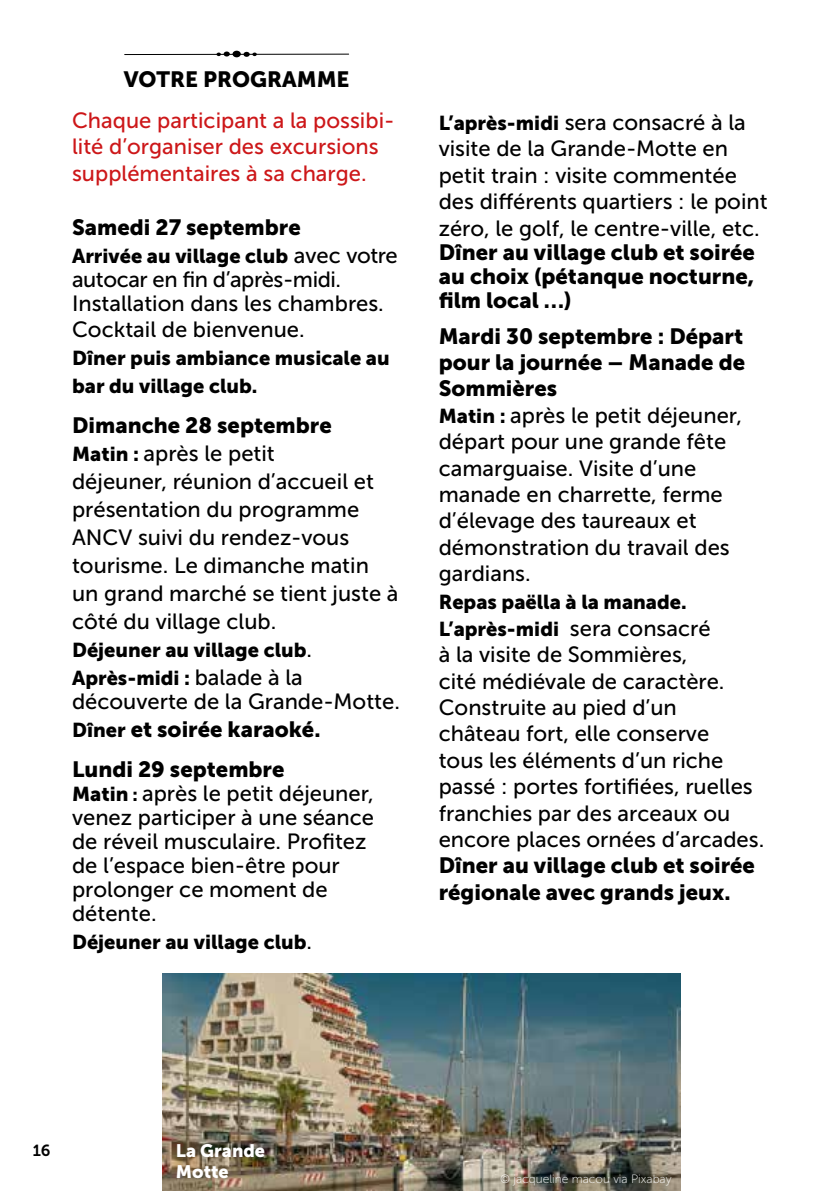
<style>
.page{position:relative;width:840px;height:1191px;background:#fff}
.page>*{position:absolute;margin:0;border:0;box-sizing:border-box;transform-origin:0 0}
.t1{font:22px/26.4px "Museo Sans 500";color:#000}
.t2{font:22px/26.4px "Museo Sans 900";color:#000}
.t3{font:22px/26.4px "Museo Sans 500";color:#cd1719}
.t4{font:20px/28px "Museo Sans 900";color:#000}
.t5{font:18px/21.6px "Museo Sans 900";color:#fff}
.t6{font:16px "Museo Sans 700";color:#000}
.t7{font:12px "Museo Sans 100";color:#fff}
.s1{font-family:"Museo Sans 500";font-size:22px}
.s2{font-family:"Museo Sans 900";font-size:20px}
.s3{font-size:20px}
.s4{font-family:"Museo Sans 900";font-size:18px}
</style>
<div class="page">
<hr style="left:125px;top:54px;width:223px;height:1px;background:#000">
<div style="left:232px;top:51px;width:9px;height:6px;background:#000;border-radius:50%"></div>
<svg style="left:216px;top:52px;width:14px;height:4px"></svg>
<svg style="left:243px;top:52px;width:14px;height:5px"></svg>
<img style="left:163px;top:973px;width:517px;height:218px">
<p class="t2" style="left:124px;top:66px;width:227px">VOTRE PROGRAMME</p>
<p class="t3" style="left:72px;top:107px;width:324px">Chaque participant a la possibi&shy;lité d’organiser des excursions supplémentaires à sa charge.</p>
<p class="t2" style="left:72px;top:214px;width:230px">Samedi 27 septembre</p>
<p class="t4" style="left:72px;top:242px;width:327px">Arrivée au village club <span class="s1">avec votre</span></p>
<p class="t1" style="left:72px;top:267px;width:313px;line-height:24px">autocar en fin d’après-midi.<br>Installation dans les chambres.</p>
<p class="t1" style="left:72px;top:316px;width:234px">Cocktail de bienvenue.</p>
<p class="t4" style="left:72px;top:344px;width:319px">Dîner puis ambiance musicale au bar du village club.</p>
<p class="t2" style="left:72px;top:412px;width:261px">Dimanche 28 septembre</p>
<p class="t1" style="left:72px;top:439px;width:328px;line-height:28px"><span class="s2">Matin :</span> après le petit<br>déjeuner, réunion d’accueil et présentation du programme<br>ANCV suivi du rendez-vous tourisme. Le dimanche matin un grand marché se tient juste à côté du village club.</p>
<p class="t4" style="left:72px;top:636px;width:241px">Déjeuner au village club<span class="s1">.<br></span>Après-midi : <span class="s1">balade à la</span></p>
<p class="t1" style="left:72px;top:688px;width:329px">découverte de la Grande-Motte.</p>
<p class="t2" style="left:72px;top:709px;width:250px;line-height:40px"><span class="s3">Dîner</span> et soirée karaoké.<br>Lundi 29 septembre</p>
<p class="t1" style="left:72px;top:781px;width:303px;line-height:24px"><span class="s2">Matin</span> <span class="s4">:</span> après le petit déjeuner, venez participer à une séance de réveil musculaire. Profitez de l’espace bien-être pour prolonger ce moment de détente.</p>
<p class="t4" style="left:72px;top:928px;width:241px">Déjeuner au village club<span class="s1">.</span></p>
<p class="t1" style="left:438px;top:109px;width:330px"><span class="s2">L’après-midi</span> sera consacré à la visite de la Grande-Motte en petit train : visite commentée des différents quartiers : le point zéro, le golf, le centre-ville, etc.</p>
<p class="t2" style="left:438px;top:240px;width:317px;line-height:24px;text-align:justify">Dîner au village club et soirée au choix (pétanque nocturne, film local …)</p>
<p class="t2" style="left:438px;top:322px;width:308px;text-align:justify">Mardi 30 septembre : Départ pour la journée – Manade de Sommières</p>
<p class="t1" style="left:438px;top:402px;width:304px"><span class="s2">Matin :</span> après le petit déjeuner, départ pour une grande fête camarguaise. Visite d’une manade en charrette, ferme d’élevage des taureaux et démonstration du travail des gardians.</p>
<p class="t4" style="left:438px;top:589px;width:273px;line-height:26.4px">Repas paëlla à la manade.<br>L’après-midi <span class="s1">sera consacré</span></p>
<p class="t1" style="left:438px;top:641px;width:327px">à la visite de Sommières,<br>cité médiévale de caractère.<br>Construite au pied d’un<br>château fort, elle conserve<br>tous les éléments d’un riche passé : portes fortifiées, ruelles franchies par des arceaux ou encore places ornées d’arcades.</p>
<p class="t2" style="left:438px;top:852px;width:317px">Dîner au village club et soirée régionale avec grands jeux.</p>
<p class="t6" style="left:33px;top:1142px;width:19px">16</p>
<p class="t5" style="left:176px;top:1139px;width:91px">La Grande<br>Motte</p>
<p class="t7" style="left:499px;top:1172px;width:173px">© jacqueline macou via Pixabay</p>
</div>
